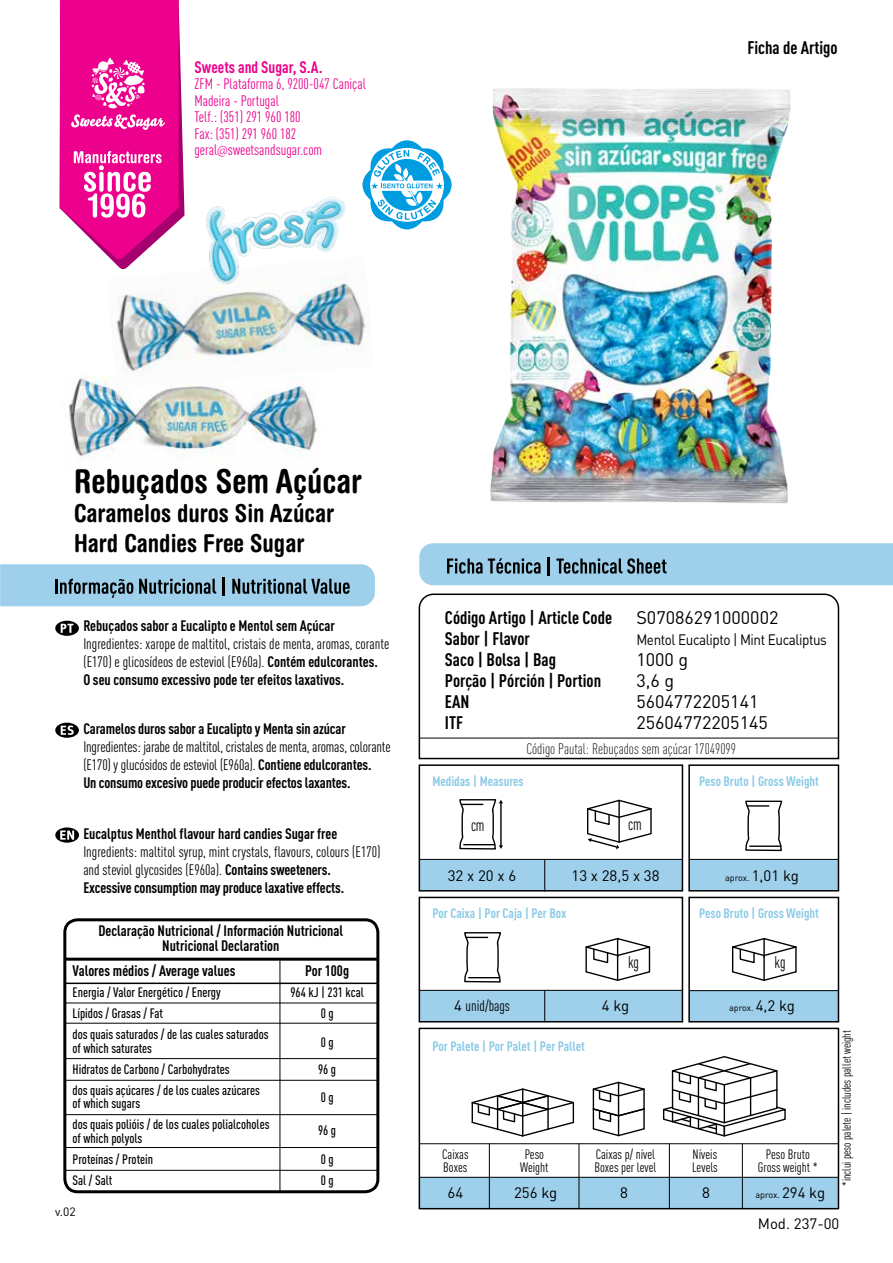
<style>
.page{position:relative;width:893px;height:1263px;background:#fff}
.page>*{position:absolute;margin:0;border:0;box-sizing:border-box;transform-origin:0 0}
.t1{font:700 condensed 33px "Helvetica Rounded";color:#000}
.t2{font:700 condensed 24.75px/29.7px "Helvetica Rounded";color:#000}
.t3{font:700 18px/21px "DIN Cond";color:#000}
.t4{font:18px/21px "DIN";color:#000}
.t5{font:16.65px "DIN Cond";letter-spacing:-.01em;color:#000;scale:.9 1}
.t6{font:700 16.5px "DIN Cond";color:#ec008c}
.t7{font:15px/18px "DIN Cond";color:#000}
.t8{font:700 15px/15px "DIN Cond";color:#000;text-align:center}
.t9{font:15px/16.5px "DIN Cond";color:#ec008c}
.t10{font:15px "DIN";letter-spacing:-.03em;color:#000}
.t11{font:300 15px "DIN Cond";color:#000}
.t12{font:15px "DIN";letter-spacing:-.03em;color:#000;scale:.9 1}
.t13{font:500 13.5px/21px "DIN Cond";color:#000}
.t14{font:700 13.5px "DIN Cond";color:#8bcae6}
.t15{font:13.5px/13.5px "DIN Cond";color:#000}
.t16{font:12px "DIN Cond";color:#000}
.t17{font:12px "DIN";color:#000}
.t18{font:9px "DIN";letter-spacing:-.01em;color:#000}
.s1{font-family:"Myriad Pro";font-weight:300}
.s2{font-weight:700}
.s3{font-size:15px}
.s4{font-family:"DIN"}
</style>
<div class="page">
<img style="left:62px;top:375px;width:258px;height:85px">
<img style="left:107px;top:269px;width:262px;height:119px">
<div style="left:419px;top:990px;width:263px;height:32px;background:#9ecfeb"></div>
<div style="left:419px;top:1177px;width:419px;height:31px;background:#9ecfeb"></div>
<svg style="left:471px;top:1088px;width:104px;height:49px"></svg>
<svg style="left:592px;top:1081px;width:53px;height:56px"></svg>
<svg style="left:663px;top:1056px;width:123px;height:81px"></svg>
<hr style="left:489px;top:1144px;width:1px;height:65px;background:#000">
<hr style="left:579px;top:1144px;width:1px;height:65px;background:#000">
<hr style="left:669px;top:1144px;width:1px;height:65px;background:#000">
<hr style="left:742px;top:1144px;width:1px;height:65px;background:#000">
<div style="left:419px;top:1028px;width:420px;height:181px;border:2px solid #000"></div>
<hr style="left:419px;top:1177px;width:419px;height:1px;background:#000">
<hr style="left:419px;top:1143px;width:419px;height:1px;background:#000">
<svg style="left:418px;top:593px;width:422px;height:167px"></svg>
<svg style="left:585px;top:938px;width:66px;height:43px"></svg>
<svg style="left:732px;top:938px;width:65px;height:43px"></svg>
<div style="left:419px;top:897px;width:264px;height:125px;border:2px solid #000"></div>
<hr style="left:682px;top:990px;width:1px;height:32px;background:#000">
<hr style="left:419px;top:990px;width:263px;height:1px;background:#000">
<div style="left:689px;top:991px;width:149px;height:31px;background:#9ecfeb"></div>
<hr style="left:689px;top:990px;width:149px;height:1px;background:#000">
<div style="left:689px;top:859px;width:149px;height:32px;background:#9ecfeb"></div>
<hr style="left:689px;top:859px;width:149px;height:1px;background:#000">
<div style="left:419px;top:859px;width:263px;height:32px;background:#9ecfeb"></div>
<div style="left:419px;top:764px;width:264px;height:127px;border:2px solid #000"></div>
<svg style="left:587px;top:799px;width:65px;height:50px"></svg>
<hr style="left:419px;top:859px;width:263px;height:1px;background:#000">
<svg style="left:459px;top:799px;width:44px;height:51px"></svg>
<svg style="left:464px;top:932px;width:37px;height:51px"></svg>
<hr style="left:469px;top:977px;width:31px;height:1px;background:#000">
<svg style="left:745px;top:800px;width:38px;height:52px"></svg>
<hr style="left:747px;top:805px;width:22px;height:2px;background:#000">
<hr style="left:750px;top:845px;width:31px;height:2px;background:#000">
<hr style="left:544px;top:859px;width:1px;height:33px;background:#000">
<hr style="left:544px;top:990px;width:1px;height:32px;background:#000">
<div style="left:688px;top:764px;width:151px;height:127px;border:2px solid #000"></div>
<div style="left:688px;top:897px;width:151px;height:125px;border:2px solid #000"></div>
<hr style="left:419px;top:738px;width:419px;height:1px;background:#000">
<svg style="left:362px;top:149px;width:22px;height:72px"></svg>
<svg style="left:60px;top:0;width:124px;height:269px"></svg>
<div style="left:63px;top:918px;width:316px;height:275px;border:3px solid #000;border-radius:13px"></div>
<hr style="left:64px;top:982px;width:313px;height:2px;background:#000">
<hr style="left:64px;top:958px;width:313px;height:3px;background:#000">
<hr style="left:64px;top:1002px;width:313px;height:1px;background:#000">
<hr style="left:64px;top:1058px;width:313px;height:1px;background:#000">
<hr style="left:64px;top:1114px;width:313px;height:1px;background:#000">
<hr style="left:64px;top:1023px;width:313px;height:1px;background:#000">
<hr style="left:64px;top:1080px;width:313px;height:1px;background:#000">
<hr style="left:64px;top:1147px;width:313px;height:1px;background:#000">
<hr style="left:64px;top:1170px;width:313px;height:1px;background:#000">
<hr style="left:280px;top:961px;width:1px;height:230px;background:#000">
<svg style="left:55px;top:621px;width:24px;height:15px"></svg>
<svg style="left:55px;top:723px;width:24px;height:15px"></svg>
<svg style="left:55px;top:827px;width:24px;height:16px"></svg>
<div style="left:421px;top:578px;width:472px;height:7px;background:#9ecfeb"></div>
<svg style="left:0;top:564px;width:375px;height:42px;background:#8cb7d0"></svg>
<img style="left:178px;top:185px;width:184px;height:105px">
<img style="left:384px;top:88px;width:509px;height:490px">
<p class="t6" style="left:195px;top:57px;width:130px">Sweets and Sugar, S.A.</p>
<p class="t9" style="left:195px;top:76px;width:173px">ZFM - Plataforma 6, 9200-047 Caniçal<br>Madeira - Portugal<br>Telf.: (351) 291 960 180<br>Fax: (351) 291 960 182 geral<span class="s1">@</span>sweetsandsugar.com</p>
<p class="t3" style="left:747px;top:37px;width:92px">Ficha de Artigo</p>
<h1 class="t1" style="left:74px;top:461px;width:289px">Rebuçados Sem Açúcar</h1>
<h2 class="t2" style="left:74px;top:498px;width:262px">Caramelos duros Sin Azúcar<br>Hard Candies Free Sugar</h2>
<p class="t8" style="left:83px;top:617px;width:253px">Rebuçados sabor a Eucalipto e Mentol sem Açúcar</p>
<p class="t7" style="left:83px;top:634px;width:307px">Ingredientes: xarope de maltitol, cristais de menta, aromas, corante (E170) e glicosídeos de esteviol (E960a). <span class="s2">Contém edulcorantes.<br>O seu consumo excessivo pode ter efeitos laxativos.</span></p>
<p class="t8" style="left:83px;top:720px;width:264px">Caramelos duros sabor a Eucalipto y Menta sin azúcar</p>
<p class="t7" style="left:83px;top:737px;width:309px">Ingredientes: jarabe de maltitol, cristales de menta, aromas, colorante (E170) y glucósidos de esteviol (E960a). <span class="s2">Contiene edulcorantes.<br>Un consumo excesivo puede producir efectos laxantes.</span></p>
<p class="t8" style="left:83px;top:825px;width:256px">Eucalptus Menthol flavour hard candies Sugar free</p>
<p class="t7" style="left:83px;top:842px;width:299px">Ingredients: maltitol syrup, mint crystals, flavours, colours (E170) and steviol glycosides (E960a). <span class="s2">Contains sweeteners.<br>Excessive consumption may produce laxative effects.</span></p>
<p class="t8" style="left:98px;top:923px;width:246px">Declaração Nutricional / Información Nutricional<br>Nutricional Declaration</p>
<p class="t8" style="left:73px;top:963px;width:164px">Valores médios / Average values</p>
<p class="t13" style="left:73px;top:981px;width:198px">Energia / Valor Energético / Energy<br>Lípidos / Grasas / Fat<br>dos quais saturados / de las cuales saturados</p>
<p class="t13" style="left:73px;top:1037px;width:189px">of which saturates<br>Hidratos de Carbono / Carbohydrates<br>dos quais açúcares / de los cuales azúcares</p>
<p class="t13" style="left:73px;top:1092px;width:199px">of which sugars<br>dos quais polióis / de los cuales polialcoholes</p>
<p class="t13" style="left:73px;top:1127px;width:82px">of which polyols<br>Proteínas / Protein<br>Sal / Salt</p>
<p class="t17" style="left:55px;top:1204px;width:22px">v.02</p>
<p class="t8" style="left:305px;top:963px;width:45px">Por 100g</p>
<p class="t13" style="left:290px;top:981px;width:75px;text-align:center">964 kJ | 231 kcal<br>0 g</p>
<p class="t13" style="left:318px;top:1028px;width:20px;line-height:27px">0 g<br>96 g</p>
<p class="t13" style="left:321px;top:1086px;width:14px">0 g</p>
<p class="t13" style="left:318px;top:1116px;width:20px;line-height:28.5px">96 g<br>0 g</p>
<p class="t13" style="left:321px;top:1169px;width:14px">0 g</p>
<p class="t3" style="left:445px;top:606px;width:169px">Código Artigo | Article Code<br>Sabor | Flavor<br>Saco | Bolsa | Bag<br>Porção | Pórción | Portion<br>EAN<br>ITF</p>
<p class="t4" style="left:636px;top:606px;width:144px">S07086291000002</p>
<p class="t12" style="left:636px;top:630px;width:213px">Mentol Eucalipto | Mint Eucaliptus</p>
<p class="t4" style="left:636px;top:648px;width:133px">1000 g<br>3,6 g<br>5604772205141<br>25604772205145</p>
<p class="t11" style="left:526px;top:740px;width:211px">Código Pautal: Rebuçados sem açúcar 17049099</p>
<p class="t14" style="left:432px;top:773px;width:93px">Medidas | Measures</p>
<p class="t14" style="left:699px;top:773px;width:121px">Peso Bruto | Gross Weight</p>
<p class="t5" style="left:471px;top:816px;width:17px">cm</p>
<p class="t5" style="left:628px;top:814px;width:17px">cm</p>
<p class="t10" style="left:448px;top:866px;width:70px">32 x 20 x 6</p>
<p class="t10" style="left:571px;top:866px;width:90px">13 x 28,5 x 38</p>
<p class="t18" style="left:725px;top:872px;width:75px">aprox. <span class="s3">1,01 kg</span></p>
<p class="t14" style="left:432px;top:905px;width:136px">Por Caixa | Por Caja | Per Box</p>
<p class="t14" style="left:699px;top:904px;width:121px">Peso Bruto | Gross Weight</p>
<p class="t7" style="left:454px;top:997px;width:57px"><span class="s4">4</span> unid/bags</p>
<p class="t14" style="left:432px;top:1038px;width:154px">Por Palete | Por Palet | Per Pallet</p>
<p class="t5" style="left:628px;top:952px;width:14px">kg</p>
<p class="t5" style="left:774px;top:952px;width:14px">kg</p>
<p class="t10" style="left:602px;top:997px;width:29px">4 kg</p>
<p class="t18" style="left:729px;top:1002px;width:67px">aprox. <span class="s3">4,2 kg</span></p>
<p class="t15" style="left:442px;top:1147px;width:28px">Caixas<br>Boxes</p>
<p class="t15" style="left:520px;top:1147px;width:30px;text-align:center">Peso<br>Weight</p>
<p class="t15" style="left:594px;top:1147px;width:63px">Caixas p/ nível<br>Boxes per level</p>
<p class="t15" style="left:692px;top:1147px;width:27px">Níveis<br>Levels</p>
<p class="t15" style="left:758px;top:1147px;width:62px;text-align:center">Peso Bruto<br>Gross weight *</p>
<p class="t10" style="left:448px;top:1183px;width:17px">64</p>
<p class="t10" style="left:514px;top:1183px;width:45px">256 kg</p>
<p class="t10" style="left:620px;top:1183px;width:9px">8</p>
<p class="t10" style="left:702px;top:1183px;width:9px">8</p>
<p class="t18" style="left:755px;top:1189px;width:71px">aprox. <span class="s3">294 kg</span></p>
<p class="t16" style="left:839px;top:1186px;width:157px;rotate:-90deg">*inclui peso palete | includes pallet weight</p>
<p class="t10" style="left:758px;top:1214px;width:83px">Mod. 237-00</p>
</div>
